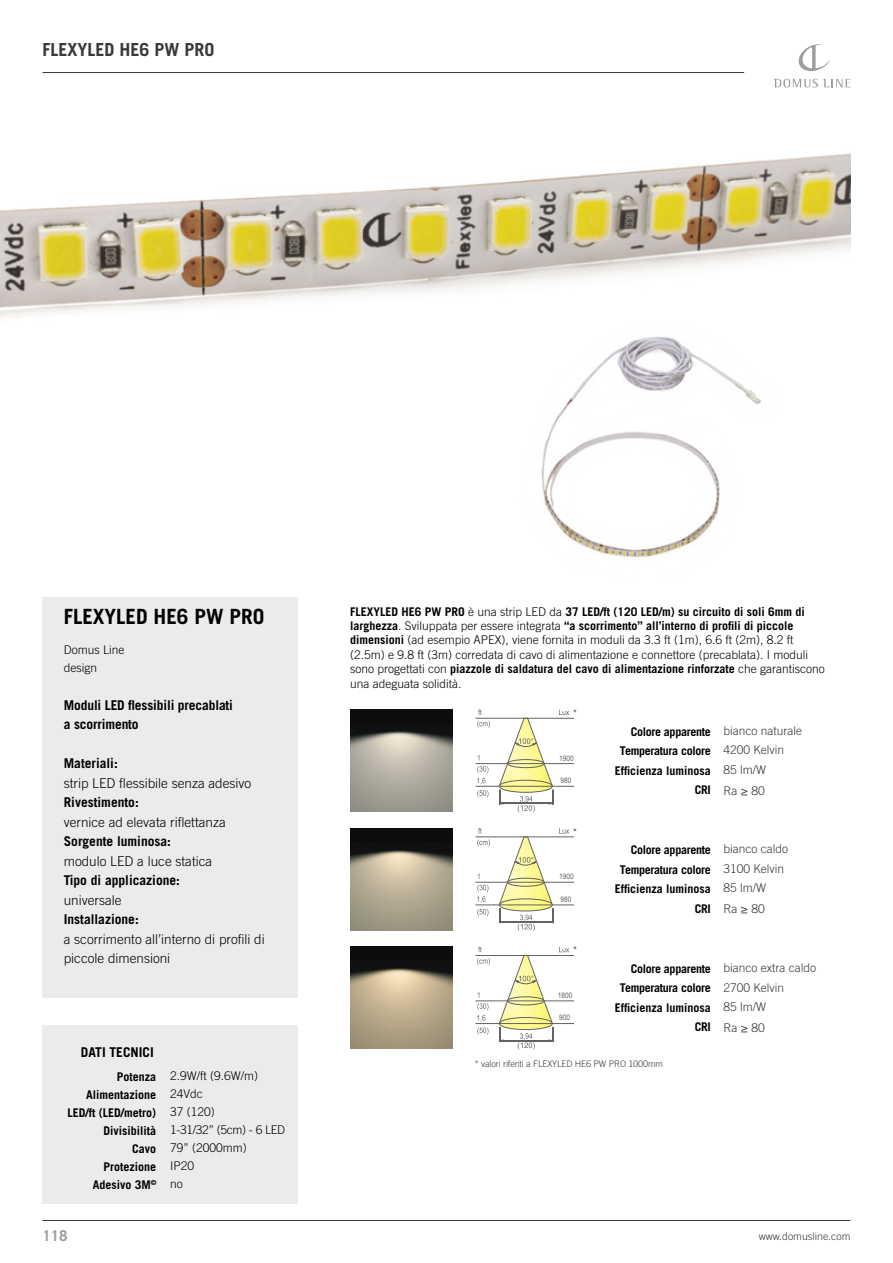
<style>
.page{position:relative;width:893px;height:1263px;background:#fff}
.page>*{position:absolute;margin:0;border:0;box-sizing:border-box;transform-origin:0 0}
.t1{font:700 21px "Trade Gothic LT Pro";color:#000}
.t2{font:700 18px "Trade Gothic LT Pro";color:#393939}
.t3{font:700 15px "Trade Gothic LT Pro";color:#9d9d9d}
.t4{font:300 13.5px/19.5px "Trade Gothic LT Pro";color:#000}
.t5{font:700 13.5px/19.5px "Trade Gothic LT Pro";color:#000}
.t6{font:300 12px/18px "Trade Gothic LT Pro";color:#000}
.t7{font:700 12px/19.5px "Trade Gothic LT Pro";letter-spacing:-.025em;color:#000;text-align:right}
.t8{font:300 12px/19.5px "Trade Gothic LT Pro";color:#393939}
.t9{font:700 12px/18px "Trade Gothic LT Pro";color:#000;text-align:right}
.t10{font:300 10.5px "Trade Gothic LT Pro";color:#393939}
.t11{font:300 9px "Trade Gothic LT Pro";letter-spacing:-.01em;color:#393939}
.t12{font:300 9px "Trade Gothic LT Pro";color:#000}
.t13{font:7.65px "Arial";color:#636363;scale:.86 1}
.s1{font-weight:700}
</style>
<div class="page">
<hr style="left:43px;top:1220px;width:807px;height:1px;background:#393939">
<hr style="left:43px;top:72px;width:701px;height:1px;background:#393939">
<svg style="left:798px;top:44px;width:32px;height:27px"></svg>
<svg style="left:774px;top:79px;width:77px;height:8px"></svg>
<img style="left:350px;top:828px;width:102px;height:102px">
<img style="left:350px;top:709px;width:102px;height:102px">
<div style="left:43px;top:597px;width:255px;height:401px;background:#e7e7e7"></div>
<div style="left:43px;top:1025px;width:255px;height:178px;background:#e7e7e7"></div>
<svg style="left:475px;top:709px;width:99px;height:103px"></svg>
<img style="left:0;top:153px;width:851px;height:165px">
<img style="left:471px;top:314px;width:366px;height:243px">
<svg style="left:475px;top:828px;width:99px;height:103px"></svg>
<img style="left:350px;top:947px;width:102px;height:102px">
<svg style="left:475px;top:947px;width:99px;height:102px"></svg>
<h2 class="t2" style="left:43px;top:38px;width:174px">FLEXYLED HE6 PW PRO</h2>
<h1 class="t1" style="left:64px;top:604px;width:202px">FLEXYLED HE6 PW PRO</h1>
<p class="t6" style="left:64px;top:641px;width:62px">Domus Line design</p>
<p class="t5" style="left:64px;top:695px;width:171px">Moduli LED flessibili precablati a scorrimento</p>
<p class="t5" style="left:64px;top:753px;width:56px">Materiali:</p>
<p class="t4" style="left:64px;top:773px;width:189px">strip LED flessibile senza adesivo</p>
<p class="t5" style="left:64px;top:792px;width:77px">Rivestimento:</p>
<p class="t4" style="left:64px;top:812px;width:163px">vernice ad elevata riflettanza</p>
<p class="t5" style="left:64px;top:831px;width:109px">Sorgente luminosa:</p>
<p class="t4" style="left:64px;top:851px;width:150px">modulo LED a luce statica</p>
<p class="t5" style="left:64px;top:870px;width:118px">Tipo di applicazione:</p>
<p class="t4" style="left:64px;top:890px;width:59px">universale</p>
<p class="t5" style="left:64px;top:909px;width:77px">Installazione:</p>
<p class="t4" style="left:64px;top:929px;width:203px">a scorrimento all’interno di profili di piccole dimensioni</p>
<p class="t5" style="left:81px;top:1042px;width:74px">DATI TECNICI</p>
<p class="t9" style="left:68px;top:1067px;width:90px">Potenza<br>Alimentazione<br>LED/ft (LED/metro)<br>Divisibilità<br>Cavo<br>Protezione<br>Adesivo 3M<sup>©</sup></p>
<p class="t6" style="left:170px;top:1067px;width:117px">2.9W/ft (9.6W/m)<br>24Vdc<br>37 (120)<br>1-31/32” (5cm) - 6 LED<br>79” (2000mm)<br>IP20<br>no</p>
<p class="t6" style="left:350px;top:604px;width:476px;line-height:14.4px"><span class="s1">FLEXYLED HE6 PW PRO</span> è una strip LED da <span class="s1">37 LED/ft (120 LED/m) su circuito di soli 6mm di larghezza</span>. Sviluppata per essere integrata <span class="s1">“a scorrimento” all’interno di profili di piccole dimensioni</span> (ad esempio APEX), viene fornita in moduli da 3.3 ft (1m), 6.6 ft (2m), 8.2 ft (2.5m) e 9.8 ft (3m) corredata di cavo di alimentazione e connettore (precablata). I moduli sono progettati con <span class="s1">piazzole di saldatura del cavo di alimentazione rinforzate</span> che garantiscono una adeguata solidità.</p>
<p class="t12" style="left:573px;top:707px;width:6px">*</p>
<p class="t13" style="left:559px;top:753px;width:19px">1900</p>
<p class="t13" style="left:560px;top:776px;width:14px">980</p>
<p class="t12" style="left:573px;top:826px;width:6px">*</p>
<p class="t13" style="left:559px;top:872px;width:19px">1900</p>
<p class="t13" style="left:560px;top:894px;width:14px">980</p>
<p class="t12" style="left:573px;top:945px;width:6px">*</p>
<p class="t13" style="left:558px;top:990px;width:19px">1800</p>
<p class="t13" style="left:559px;top:1012px;width:14px">900</p>
<p class="t7" style="left:615px;top:721px;width:97px">Colore apparente<br>Temperatura colore<br>Efficienza luminosa<br>CRI</p>
<p class="t8" style="left:724px;top:721px;width:80px">bianco naturale<br>4200 Kelvin<br>85 lm/W</p>
<p class="t8" style="left:724px;top:781px;width:43px">Ra ≥ 80</p>
<p class="t7" style="left:615px;top:840px;width:97px">Colore apparente<br>Temperatura colore<br>Efficienza luminosa<br>CRI</p>
<p class="t8" style="left:724px;top:839px;width:66px">bianco caldo<br>3100 Kelvin<br>85 lm/W</p>
<p class="t8" style="left:724px;top:899px;width:43px">Ra ≥ 80</p>
<p class="t7" style="left:615px;top:958px;width:97px">Colore apparente<br>Temperatura colore<br>Efficienza luminosa<br>CRI</p>
<p class="t8" style="left:724px;top:958px;width:94px">bianco extra caldo<br>2700 Kelvin<br>85 lm/W</p>
<p class="t8" style="left:724px;top:1018px;width:43px">Ra ≥ 80</p>
<p class="t11" style="left:474px;top:1058px;width:190px">* valori riferiti a FLEXYLED HE6 PW PRO 1000mm</p>
<p class="t3" style="left:43px;top:1226px;width:27px">118</p>
<p class="t10" style="left:759px;top:1230px;width:93px">www.domusline.com</p>
</div>
